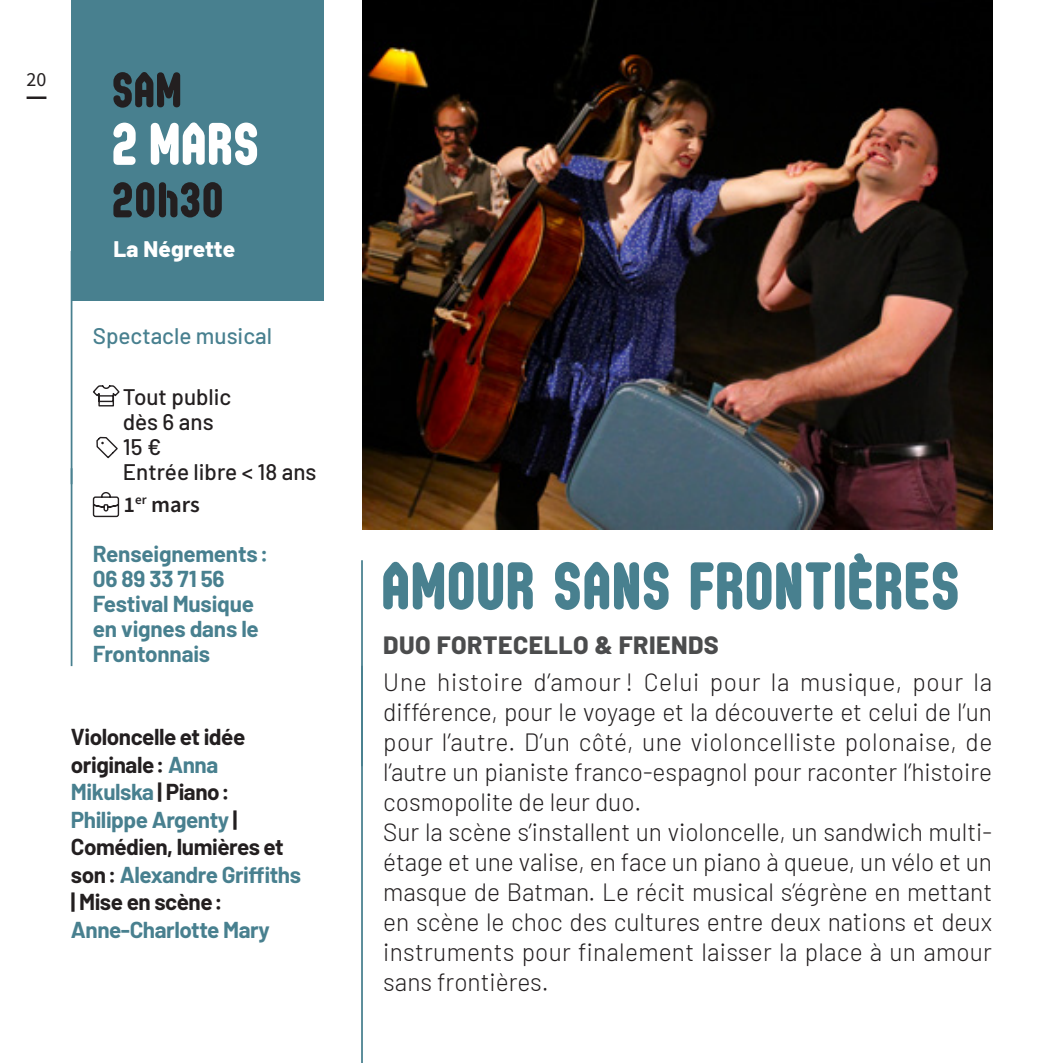
<style>
.page{position:relative;width:1063px;height:1063px;background:#fff}
.page>*{position:absolute;margin:0;border:0;box-sizing:border-box;transform-origin:0 0}
.Titre{font:67.5px "Oval Single";letter-spacing:.04em;color:#48808f}
.Date{font:60px "Oval Single";color:#fff}
.Date-2{font:50px "Oval Single";letter-spacing:.035em;color:#231f20}
.BODY_JUSTIF_SANS{font:300 25px/30px "Barlow";color:#231f20;text-align:justify}
.Sous-titre{font:800 25px "Barlow";letter-spacing:.02em;color:#4b4c4d}
.Artistes{font:700 22.5px/27.5px "Barlow";letter-spacing:-.02em;color:#231f20}
.Renseignements{font:700 22.5px/25px "Barlow";letter-spacing:-.01em;color:#48808f}
.Public-Heure-Tarifs{font:500 22.5px/25px "Barlow";color:#231f20}
.Genre{font:500 22.5px "Barlow";color:#48808f}
.Lieu{font:800 22.5px "Barlow";letter-spacing:.01em;color:#fff}
.Séances_scolaires{font:600 22.5px "Source Sans Pro";color:#231f20}
.t1{font:20px "Source Sans Pro";color:#231f20}
.s1{color:#48808f}
</style>
<div class="page">
<hr style="left:361px;top:560px;width:2px;height:206px;background:#48808f">
<hr style="left:361px;top:666px;width:2px;height:397px;background:#48808f">
<hr style="left:71px;top:251px;width:1px;height:233px;background:#48808f">
<hr style="left:71px;top:468px;width:1px;height:198px;background:#48808f">
<svg style="left:93px;top:385px;width:27px;height:22px"></svg>
<svg style="left:96px;top:436px;width:22px;height:23px"></svg>
<svg style="left:92px;top:492px;width:28px;height:26px"></svg>
<img style="left:362px;top:0;width:630px;height:529px">
<div style="left:71px;top:0;width:253px;height:300px;background:#48808f"></div>
<hr style="left:27px;top:96px;width:19px;height:3px;background:#231f20">
<p class="t1" style="left:27px;top:67px;width:21px">20</p>
<p class="Date-2" style="left:113px;top:64px;width:70px">SAM</p>
<p class="Date" style="left:113px;top:113px;width:147px">2 MARS</p>
<p class="Date-2" style="left:113px;top:174px;width:113px">20h30</p>
<p class="Lieu" style="left:113px;top:232px;width:123px">La Négrette</p>
<p class="Genre" style="left:93px;top:320px;width:181px">Spectacle musical</p>
<p class="Public-Heure-Tarifs" style="left:123px;top:382px;width:110px">Tout public dès 6 ans</p>
<p class="Public-Heure-Tarifs" style="left:123px;top:432px;width:195px">15€<br>Entrée libre &lt; 18 ans</p>
<p class="Séances_scolaires" style="left:124px;top:490px;width:78px">1<sup>er</sup> mars</p>
<p class="Renseignements" style="left:93px;top:539px;width:177px">Renseignements:<br>06 89 33 71 56<br>Festival Musique en vignes dans le<br>Frontonnais</p>
<p class="Artistes" style="left:71px;top:722px;width:232px">Violoncelle et idée originale: <span class="s1">Anna<br>Mikulska</span> | Piano:<br><span class="s1">Philippe Argenty</span> |<br>Comédien, lumières et son: <span class="s1">Alexandre Griffiths </span>| Mise en scène:<br><span class="s1">Anne-Charlotte Mary</span></p>
<p class="Titre" style="left:383px;top:551px;width:578px">AMOUR SANS FRONTIÈRES</p>
<p class="Sous-titre" style="left:383px;top:626px;width:337px">DUO FORTECELLO &amp; FRIENDS</p>
<p class="BODY_JUSTIF_SANS" style="left:383px;top:665px;width:611px">Une histoire d’amour ! Celui pour la musique, pour la différence, pour le voyage et la découverte et celui de l’un pour l’autre. D’un côté, une violoncelliste polonaise, de l’autre un pianiste franco-espagnol pour raconter l’histoire cosmopolite de leur duo.</p>
<p class="BODY_JUSTIF_SANS" style="left:383px;top:815px;width:610px">Sur la scène s’installent un violoncelle, un sandwich multi&shy;étage et une valise, en face un piano à queue, un vélo et un masque de Batman. Le récit musical s’égrène en mettant en scène le choc des cultures entre deux nations et deux instruments pour finalement laisser la place à un amour sans frontières.</p>
</div>
